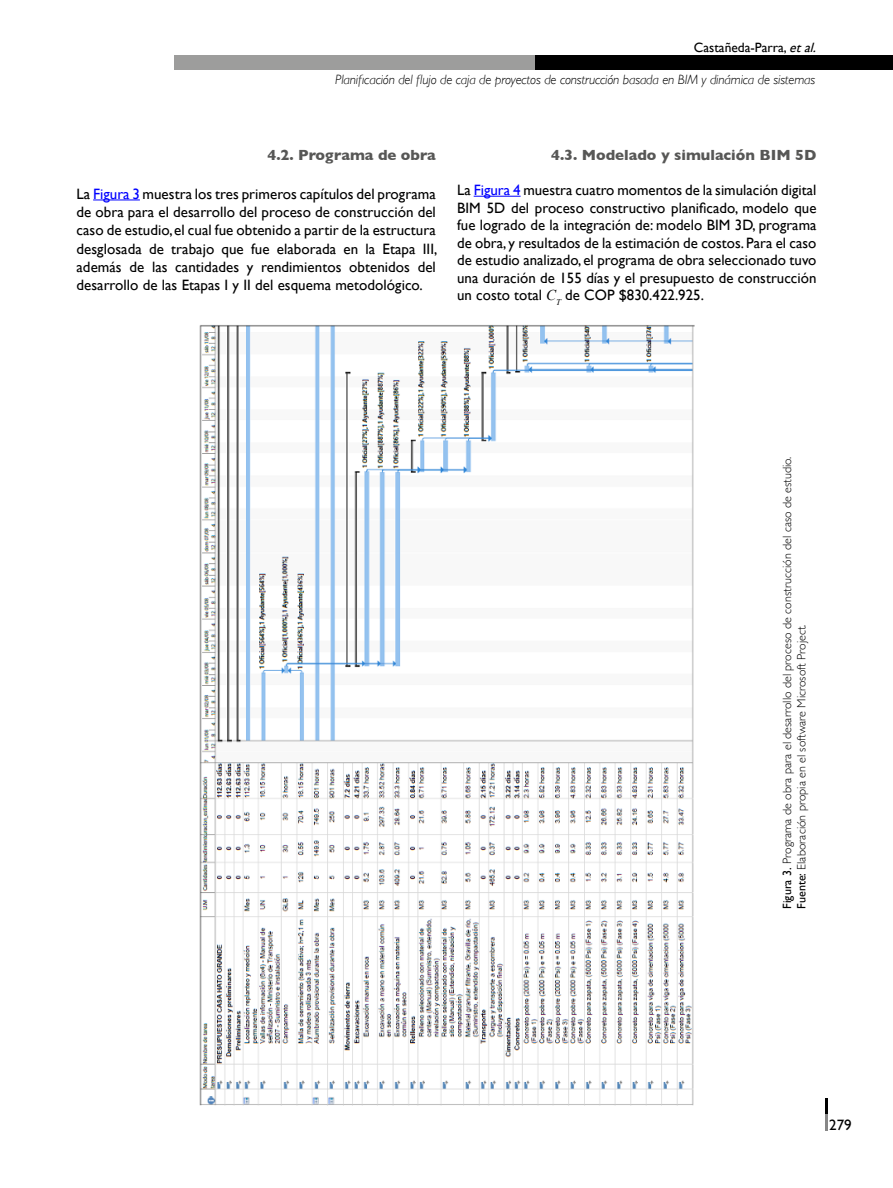
<style>
.page{position:relative;width:893px;height:1188px;background:#fff}
.page>*{position:absolute;margin:0;border:0;box-sizing:border-box;transform-origin:0 0}
.t1{font:15px/17.5px "Gill Sans";letter-spacing:.005em;color:#000;text-align:justify}
.t2{font:700 15px "Gill Sans";color:#575756}
.t3{font:italic 300 13.5px "Gill Sans";letter-spacing:-.01em;color:#000}
.t4{font:13.5px "Gill Sans";color:#000}
.t5{font:300 12px/14.4px "Gill Sans";color:#000}
.s1{font-style:italic}
.s2{color:#00f}
.s3{font-family:"Times New Roman";font-style:italic}
.s4{font-weight:400}
</style>
<div class="page">
<div style="left:174px;top:55px;width:361px;height:15px;background:#9d9d9c"></div>
<div style="left:535px;top:55px;width:358px;height:15px;background:#000"></div>
<svg style="left:825px;top:1099px;width:2px;height:31px"></svg>
<hr style="left:93px;top:200px;width:47px;height:1px;background:#00f">
<hr style="left:474px;top:196px;width:47px;height:1px;background:#00f">
<img style="left:199px;top:325px;width:496px;height:781px">
<p class="t4" style="left:694px;top:40px;width:127px">Castañeda-Parra, <span class="s1">etal.</span></p>
<p class="t3" style="left:335px;top:72px;width:482px">Planificación del flujo de caja de proyectos de construcción basada en BIM y dinámica de sistemas</p>
<p class="t2" style="left:268px;top:143px;width:170px">4.2. Programa de obra</p>
<p class="t1" style="left:77px;top:184px;width:362px;line-height:18.3px">La <span class="s2">Figura 3</span> muestra los tres primeros capítulos del programa de obra para el desarrollo del proceso de construcción del caso de estudio, el cual fue obtenido a partir de la estructura desglosada de trabajo que fue elaborada en la Etapa III, además de las cantidades y rendimientos obtenidos del desarrollo de las Etapas I y II del esquema metodológico.</p>
<p class="t2" style="left:551px;top:143px;width:267px">4.3. Modelado y simulación BIM 5D</p>
<p class="t1" style="left:457px;top:181px;width:361px">La <span class="s2">Figura 4</span> muestra cuatro momentos de la simulación digital BIM 5D del proceso constructivo planificado, modelo que fue logrado de la integración de: modelo BIM 3D, programa de obra, y resultados de la estimación de costos. Para el caso de estudio analizado, el programa de obra seleccionado tuvo una duración de 155 días y el presupuesto de construcción un costo total <span class="s3">C</span><sub>T</sub> de COP $830.422.925.</p>
<p class="t5" style="left:779px;top:909px;width:454px;rotate:-90deg"><span class="s4">Figura 3.</span> Programa de obra para el desarrollo del proceso de construcción del caso de estudio.<br><span class="s4">Fuente:</span> Elaboración propia en el software Microsoft Project.</p>
<p class="t1" style="left:829px;top:1116px;width:24px">279</p>
</div>
